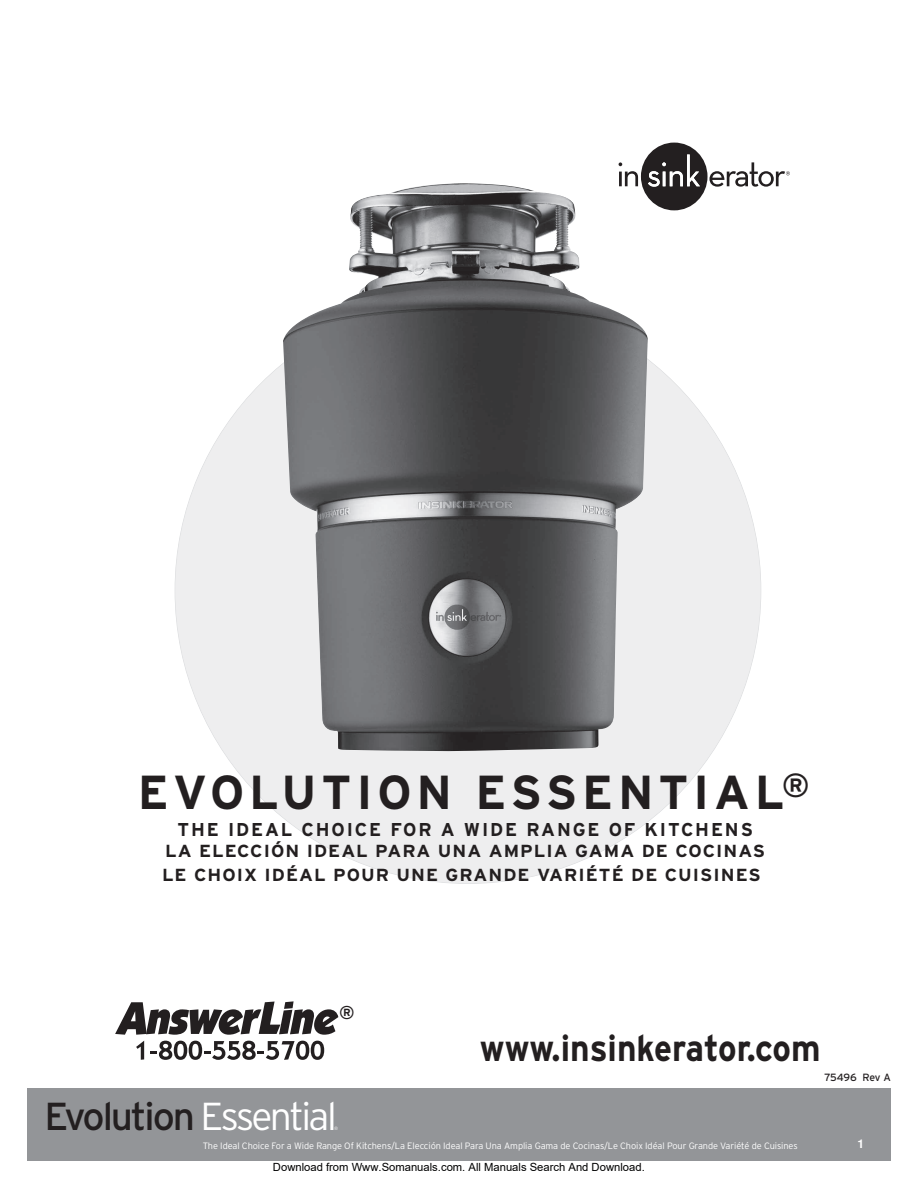
<style>
.page{position:relative;width:918px;height:1188px;background:#fff}
.page>*{position:absolute;margin:0;border:0;box-sizing:border-box;transform-origin:0 0}
.t1{font:700 47.7px "Interstate";letter-spacing:.1em;color:#231f20}
.t2{font:39px "Interstate";letter-spacing:-.055em;color:#231f20}
.t3{font:700 36.75px "Interstate";color:#231f20;scale:.91 1}
.t4{font:700 33.45px "Interstate";color:#231f20}
.t5{font:700 18.6px "Interstate";letter-spacing:.1em;color:#231f20}
.t6{font:700 17.4px/23.9px "Interstate";letter-spacing:.055em;color:#231f20;scale:1.06 1}
.t7{font:700 12px "Helvetica";color:#fff}
.t8{font:11.25px "Arial";color:#000}
.t9{font:10.5px "Interstate";letter-spacing:-.025em;color:#231f20}
.t10{font:300 9.15px "Interstate";letter-spacing:-.01em;color:#fff}
.t11{font:300 4.8px "Interstate";color:#fff}
.s1{font-weight:300;color:#fff}
</style>
<div class="page">
<div style="left:27px;top:1088px;width:864px;height:73px;background:#939598"></div>
<div style="left:175px;top:298px;width:586px;height:585px;background:#eeeeef;border-radius:50%"></div>
<img style="left:283px;top:183px;width:365px;height:568px">
<div style="left:641px;top:143px;width:67px;height:67px;background:#231f20;border-radius:50%"></div>
<svg style="left:619px;top:162px;width:19px;height:24px"></svg>
<svg style="left:648px;top:155px;width:52px;height:32px"></svg>
<svg style="left:709px;top:162px;width:81px;height:25px"></svg>
<svg style="left:115px;top:1001px;width:223px;height:34px"></svg>
<svg style="left:136px;top:1041px;width:8px;height:19px"></svg>
<svg style="left:150px;top:1041px;width:174px;height:19px"></svg>
<h3 class="t4" style="left:782px;top:773px;width:29px">®</h3>
<h1 class="t1" style="left:138px;top:774px;width:648px">EVOLUTION ESSENTIAL</h1>
<h3 class="t5" style="left:178px;top:822px;width:577px">THE IDEAL CHOICE FOR A WIDE RANGE OF KITCHENS</h3>
<h3 class="t6" style="left:162px;top:841px;width:570px">LA ELECCIÓN IDEAL PARA UNA AMPLIA GAMA DE COCINAS<br>LE CHOIX IDÉAL POUR UNE GRANDE VARIÉTÉ DE CUISINES</h3>
<h3 class="t5" style="left:339px;top:1005px;width:17px">®</h3>
<h3 class="t3" style="left:480px;top:1034px;width:376px">www.insinkerator.com</h3>
<p class="t9" style="left:824px;top:1073px;width:68px">75496 Rev A</p>
<h2 class="t2" style="left:44px;top:1101px;width:294px">Evolution <span class="s1">Essential</span></h2>
<p class="t11" style="left:334px;top:1126px;width:5px">®</p>
<p class="t10" style="left:203px;top:1142px;width:596px">The Ideal Choice For a Wide Range Of Kitchens/La Elección Ideal Para Una Amplia Gama de Cocinas/Le Choix Idéal Pour Grande Variété de Cuisines</p>
<h3 class="t7" style="left:857px;top:1140px;width:8px">1</h3>
<p class="t8" style="left:273px;top:1160px;width:373px">Download from Www.Somanuals.com. All Manuals Search And Download.</p>
</div>
